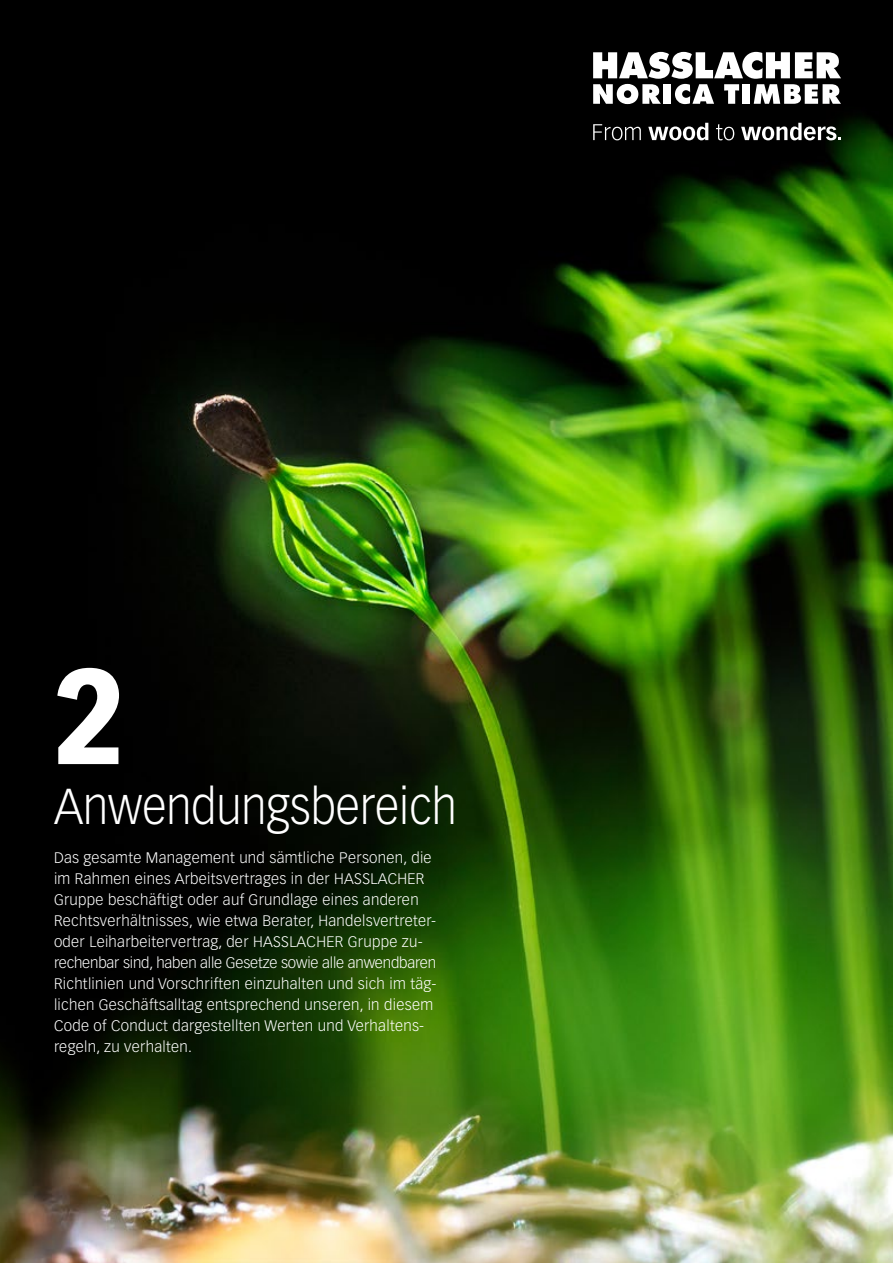
<style>
.page{position:relative;width:893px;height:1263px;background:#fff}
.page>*{position:absolute;margin:0;border:0;box-sizing:border-box;transform-origin:0 0}
.U1_Subline{font:900 132px "Vectora LT Pro";color:#fff;scale:.91 1}
.Headline_1{font:300 49.5px "Vectora LT Pro";color:#fff;scale:.91 1}
.GB_Fließtext{font:300 15px/21px "Vectora LT Pro";letter-spacing:.02em;color:#fff}
</style>
<div class="page">
<img style="left:0;top:0;width:893px;height:1263px">
<svg style="left:593px;top:52px;width:248px;height:52px"></svg>
<svg style="left:593px;top:124px;width:48px;height:16px"></svg>
<svg style="left:648px;top:123px;width:60px;height:17px"></svg>
<svg style="left:716px;top:124px;width:18px;height:16px"></svg>
<svg style="left:741px;top:123px;width:100px;height:17px"></svg>
<p class="U1_Subline" style="left:54px;top:634px;width:80px">2</p>
<p class="Headline_1" style="left:54px;top:777px;width:444px">Anwendungsbereich</p>
<p class="GB_Fließtext" style="left:54px;top:847px;width:384px">Das gesamte Management und sämtliche Personen, die im Rahmen eines Arbeitsvertrages in der HASSLACHER Gruppe beschäftigt oder auf Grundlage eines anderen Rechtsverhältnisses, wie etwa Berater, Handelsvertreter&shy;oder Leiharbeitervertrag, der HASSLACHER Gruppe zu&shy;rechenbar sind, haben alle Gesetze sowie alle anwendbaren Richtlinien und Vorschriften einzuhalten und sich im täg&shy;lichen Geschäftsalltag entsprechend unseren, in diesem Code of Conduct dargestellten Werten und Verhaltens&shy;regeln, zu verhalten.</p>
</div>
